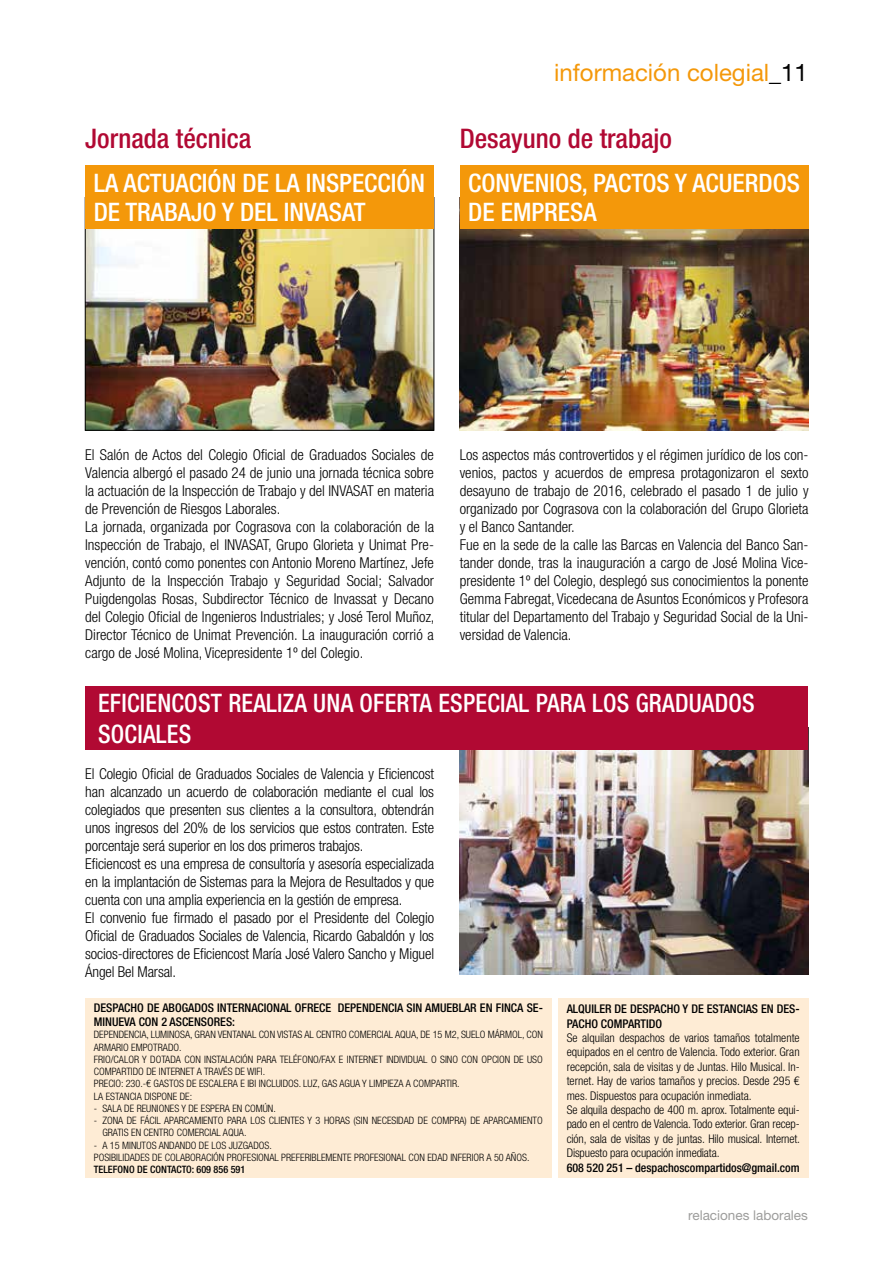
<style>
.page{position:relative;width:893px;height:1263px;background:#fff}
.page>*{position:absolute;margin:0;border:0;box-sizing:border-box;transform-origin:0 0}
.t1{font:500 condensed 27px "Helvetica Neue LT Std";color:#b10933}
.t2{font:500 condensed 25.5px/28.5px "Helvetica Neue LT Std";color:#fff}
.t3{font:500 condensed 25.5px/30.6px "Helvetica Neue LT Std";color:#fff;scale:.95 1}
.t4{font:24px "Helvetica Neue LT Std";color:#f4980a}
.t5{font:300 condensed 15px/18px "Helvetica Neue LT Std";color:#000}
.t6{font:13.5px "Helvetica Neue LT Std";color:#9d9d9c}
.t7{font:300 condensed 12px/14.4px "Helvetica Neue LT Std";color:#000}
.t8{font:500 condensed 12px/14.4px "Helvetica Neue LT Std";color:#000}
.t9{font:300 condensed 10.2px/12.3px "Helvetica Neue LT Std";color:#000}
.t10{font:500 condensed 10.2px "Helvetica Neue LT Std";color:#000}
.s1{color:#000}
</style>
<div class="page">
<img style="left:87px;top:229px;width:345px;height:199px">
<img style="left:460px;top:229px;width:348px;height:201px">
<div style="left:85px;top:166px;width:349px;height:63px;background:#f4980a"></div>
<div style="left:460px;top:166px;width:349px;height:63px;background:#f4980a"></div>
<img style="left:459px;top:750px;width:349px;height:224px">
<div style="left:85px;top:686px;width:723px;height:64px;background:#b10933"></div>
<div style="left:85px;top:998px;width:466px;height:180px;background:#feecd5"></div>
<div style="left:558px;top:998px;width:250px;height:180px;background:#feecd5"></div>
<h3 class="t4" style="left:554px;top:58px;width:255px">información colegial<span class="s1">_11</span></h3>
<h1 class="t1" style="left:85px;top:123px;width:168px">Jornada técnica</h1>
<h1 class="t1" style="left:460px;top:123px;width:214px">Desayuno de trabajo</h1>
<h2 class="t2" style="left:94px;top:169px;width:333px">LA ACTUACIÓN DE LA INSPECCIÓN<br>DE TRABAJO Y DEL INVASAT</h2>
<h2 class="t2" style="left:468px;top:169px;width:333px">CONVENIOS, PACTOS Y ACUERDOS<br>DE EMPRESA</h2>
<p class="t5" style="left:85px;top:445px;width:351px">El Salón de Actos del Colegio Oficial de Graduados Sociales de Valencia albergó el pasado 24 de junio una jornada técnica sobre la actuación de la Inspección de Trabajo y del INVASAT en materia de Prevención de Riesgos Laborales.<br>La jornada, organizada por Cograsova con la colaboración de la Inspección de Trabajo, el INVASAT, Grupo Glorieta y Unimat Pre&shy;vención, contó como ponentes con Antonio Moreno Martínez, Jefe Adjunto de la Inspección Trabajo y Seguridad Social; Salvador Puigdengolas Rosas, Subdirector Técnico de Invassat y Decano del Colegio Oficial de Ingenieros Industriales; y José Terol Muñoz, Director Técnico de Unimat Prevención. La inauguración corrió a cargo de José Molina, Vicepresidente 1º del Colegio.</p>
<p class="t5" style="left:460px;top:445px;width:350px">Los aspectos más controvertidos y el régimen jurídico de los con&shy;venios, pactos y acuerdos de empresa protagonizaron el sexto desayuno de trabajo de 2016, celebrado el pasado 1 de julio y organizado por Cograsova con la colaboración del Grupo Glorieta y el Banco Santander.<br>Fue en la sede de la calle las Barcas en Valencia del Banco San&shy;tander donde, tras la inauguración a cargo de José Molina Vice&shy;presidente 1º del Colegio, desplegó sus conocimientos la ponente Gemma Fabregat, Vicedecana de Asuntos Económicos y Profesora titular del Departamento del Trabajo y Seguridad Social de la Uni&shy;versidad de Valencia.</p>
<h2 class="t3" style="left:98px;top:687px;width:693px">EFICIENCOST REALIZA UNA OFERTA ESPECIAL PARA LOS GRADUADOS<br>SOCIALES</h2>
<p class="t5" style="left:85px;top:764px;width:350px">El Colegio Oficial de Graduados Sociales de Valencia y Eficiencost han alcanzado un acuerdo de colaboración mediante el cual los colegiados que presenten sus clientes a la consultora, obtendrán unos ingresos del 20% de los servicios que estos contraten. Este porcentaje será superior en los dos primeros trabajos.<br>Eficiencost es una empresa de consultoría y asesoría especializada en la implantación de Sistemas para la Mejora de Resultados y que cuenta con una amplia experiencia en la gestión de empresa.<br>El convenio fue firmado el pasado por el Presidente del Colegio Oficial de Graduados Sociales de Valencia, Ricardo Gabaldón y los socios-directores de Eficiencost María José Valero Sancho y Miguel Ángel Bel Marsal.</p>
<p class="t8" style="left:94px;top:1000px;width:451px">DESPACHO DE ABOGADOS INTERNACIONAL OFRECE DEPENDENCIA SIN AMUEBLAR EN FINCA SE-<br>MINUEVA CON 2 ASCENSORES:</p>
<p class="t9" style="left:94px;top:1029px;width:451px">DEPENDENCIA, LUMINOSA, GRAN VENTANAL CON VISTAS AL CENTRO COMERCIAL AQUA, DE 15 M2, SUELO MÁRMOL, CON ARMARIO EMPOTRADO.<br>FRIO/CALOR Y DOTADA CON INSTALACIÓN PARA TELÉFONO/FAX E INTERNET INDIVIDUAL O SINO CON OPCION DE USO COMPARTIDO DE INTERNET A TRAVÉS DE WIFI.<br>PRECIO: 230.-€ GASTOS DE ESCALERA E IBI INCLUIDOS. LUZ, GAS AGUA Y LIMPIEZA A COMPARTIR.<br>LA ESTANCIA DISPONE DE:</p>
<p class="t9" style="left:94px;top:1102px;width:183px">- SALA DE REUNIONES Y DE ESPERA EN COMÚN.</p>
<p class="t9" style="left:102px;top:1114px;width:442px;text-indent:-9px">- ZONA DE FÁCIL APARCAMIENTO PARA LOS CLIENTES Y 3 HORAS (SIN NECESIDAD DE COMPRA) DE APARCAMIENTO<br>GRATIS EN CENTRO COMERCIAL AQUA.</p>
<p class="t9" style="left:94px;top:1139px;width:437px">- A 15 MINUTOS ANDANDO DE LOS JUZGADOS.<br>POSIBILIDADES DE COLABORACIÓN PROFESIONAL PREFERIBLEMENTE PROFESIONAL CON EDAD INFERIOR A 50 AÑOS.</p>
<p class="t10" style="left:94px;top:1163px;width:153px">TELEFONO DE CONTACTO: 609 856 591</p>
<p class="t8" style="left:567px;top:1002px;width:235px">ALQUILER DE DESPACHO Y DE ESTANCIAS EN DES-<br>PACHO COMPARTIDO</p>
<p class="t7" style="left:567px;top:1030px;width:235px">Se alquilan despachos de varios tamaños totalmente equipados en el centro de Valencia. Todo exterior. Gran recepción, sala de visitas y de Juntas. Hilo Musical. In&shy;ternet. Hay de varios tamaños y precios. Desde 295 € mes. Dispuestos para ocupación inmediata.<br>Se alquila despacho de 400 m. aprox. Totalmente equi&shy;pado en el centro de Valencia. Todo exterior. Gran recep&shy;ción, sala de visitas y de juntas. Hilo musical. Internet.<br>Dispuesto para ocupación inmediata.</p>
<p class="t8" style="left:567px;top:1160px;width:235px">608 520 251 – despachoscompartidos@gmail.com</p>
<p class="t6" style="left:688px;top:1207px;width:121px">relaciones laborales</p>
</div>
